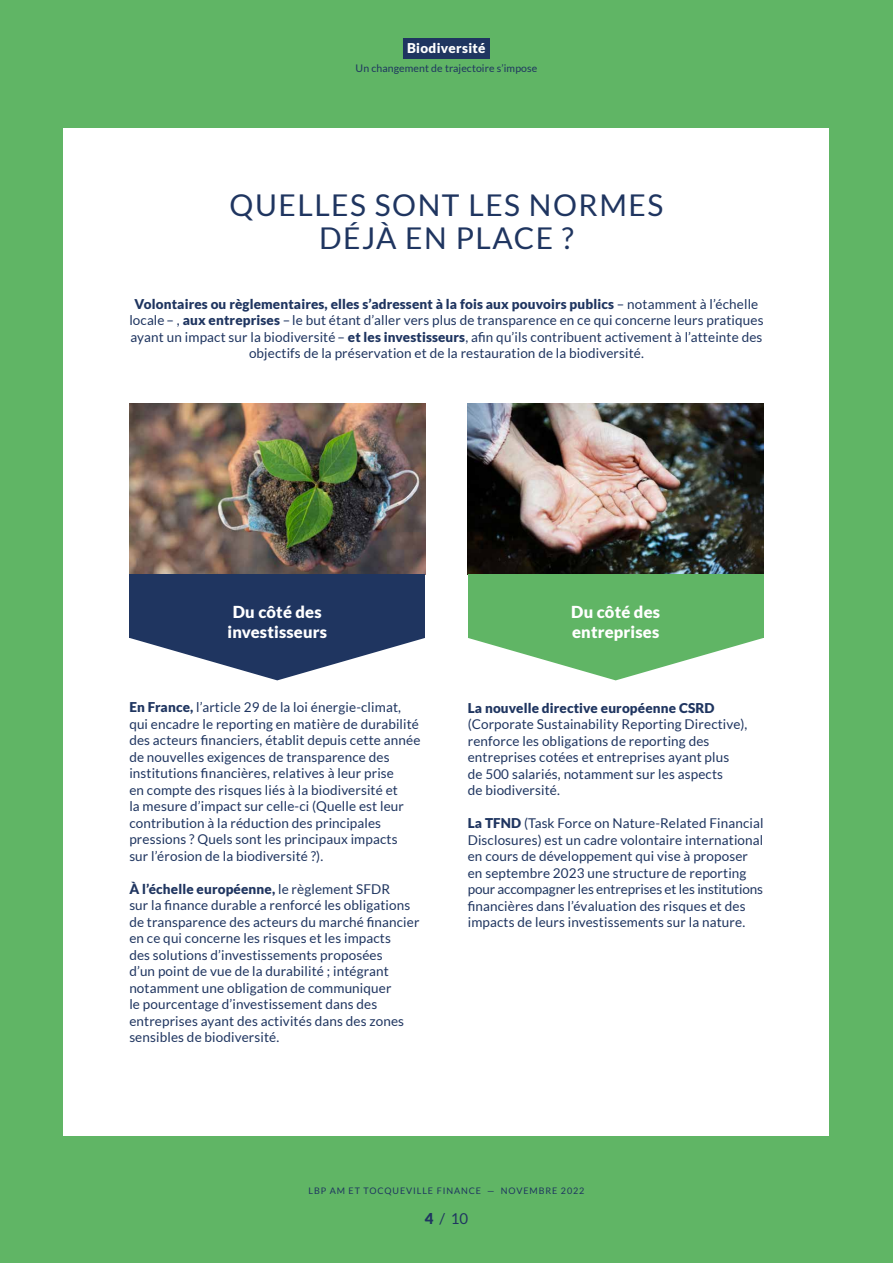
<style>
.page{position:relative;width:893px;height:1263px;background:#60b565}
.page>*{position:absolute;margin:0;border:0;box-sizing:border-box;transform-origin:0 0}
.t1{font:30px/33px "Lato";letter-spacing:.05em;color:#1f3560;text-align:center}
.t2{font:900 16.5px/19.5px "Lato";letter-spacing:.01em;color:#fff}
.t3{font:15px "Lato";color:#1f3560}
.t4{font:13.5px/16.5px "Lato";letter-spacing:.01em;color:#1f3560}
.t5{font:900 13.5px "Lato";letter-spacing:.01em;color:#1f3560}
.t6{font:900 13.5px "Lato";letter-spacing:.025em;color:#fff}
.t7{font:10.5px "Lato";letter-spacing:.01em;color:#1f3560}
.t8{font:9px "Lato";letter-spacing:.1em;color:#1f3560}
.s1{font-weight:900}
</style>
<div class="page">
<div style="left:64px;top:128px;width:765px;height:1007px;background:#fff"></div>
<svg style="left:130px;top:638px;width:295px;height:42px"></svg>
<svg style="left:468px;top:638px;width:295px;height:42px"></svg>
<img style="left:129px;top:404px;width:296px;height:170px">
<img style="left:468px;top:404px;width:296px;height:170px">
<div style="left:468px;top:574px;width:296px;height:64px;background:#60b565"></div>
<div style="left:129px;top:574px;width:296px;height:64px;background:#1f3560"></div>
<div style="left:403px;top:38px;width:87px;height:21px;background:#1f3560"></div>
<p class="t6" style="left:407px;top:41px;width:80px">Biodiversité</p>
<p class="t7" style="left:356px;top:63px;width:183px">Un changement de trajectoire s’impose</p>
<h1 class="t1" style="left:230px;top:188px;width:435px">QUELLES SONT LES NORMES<br>DÉJÀ EN PLACE ?</h1>
<p class="t4" style="left:129px;top:295px;width:636px;text-align:center"><span class="s1">Volontaires ou règlementaires, elles s’adressent à la fois aux pouvoirs publics</span> – notamment à l’échelle locale – , <span class="s1">aux entreprises</span> – le but étant d’aller vers plus de transparence en ce qui concerne leurs pratiques ayant un impact sur la biodiversité – <span class="s1">et les investisseurs</span>, afin qu’ils contribuent activement à l’atteinte des objectifs de la préservation et de la restauration de la biodiversité.</p>
<p class="t2" style="left:228px;top:602px;width:101px;text-align:center">Du côté des investisseurs</p>
<p class="t4" style="left:129px;top:699px;width:293px"><span class="s1">En France,</span> l’article 29 de la loi énergie-climat, qui encadre le reporting en matière de durabilité des acteurs financiers, établit depuis cette année de nouvelles exigences de transparence des institutions financières, relatives à leur prise<br>en compte des risques liés à la biodiversité et<br>la mesure d’impact sur celle-ci (Quelle est leur contribution à la réduction des principales pressions ? Quels sont les principaux impacts<br>sur l’érosion de la biodiversité ?).</p>
<p class="t4" style="left:129px;top:881px;width:292px"><span class="s1">À l’échelle européenne,</span> le règlement SFDR<br>sur la finance durable a renforcé les obligations de transparence des acteurs du marché financier en ce qui concerne les risques et les impacts<br>des solutions d’investissements proposées<br>d’un point de vue de la durabilité ; intégrant notamment une obligation de communiquer<br>le pourcentage d’investissement dans des entreprises ayant des activités dans des zones sensibles de biodiversité.</p>
<p class="t2" style="left:571px;top:602px;width:90px">Du côté des entreprises</p>
<p class="t5" style="left:468px;top:700px;width:248px">La nouvelle directive européenne CSRD</p>
<p class="t4" style="left:468px;top:716px;width:281px">(Corporate Sustainability Reporting Directive), renforce les obligations de reporting des entreprises cotées et entreprises ayant plus de 500 salariés, notamment sur les aspects<br>de biodiversité.</p>
<p class="t4" style="left:468px;top:815px;width:297px"><span class="s1">La TFND</span> (Task Force on Nature-Related Financial Disclosures) est un cadre volontaire international en cours de développement qui vise à proposer en septembre 2023 une structure de reporting pour accompagner les entreprises et les institutions financières dans l’évaluation des risques et des impacts de leurs investissements sur la nature.</p>
<p class="t8" style="left:308px;top:1185px;width:277px">LBP AM ET TOCQUEVILLE FINANCE — NOVEMBRE 2022</p>
<p class="t3" style="left:425px;top:1210px;width:45px"><span class="s1">4</span> / 10</p>
</div>
